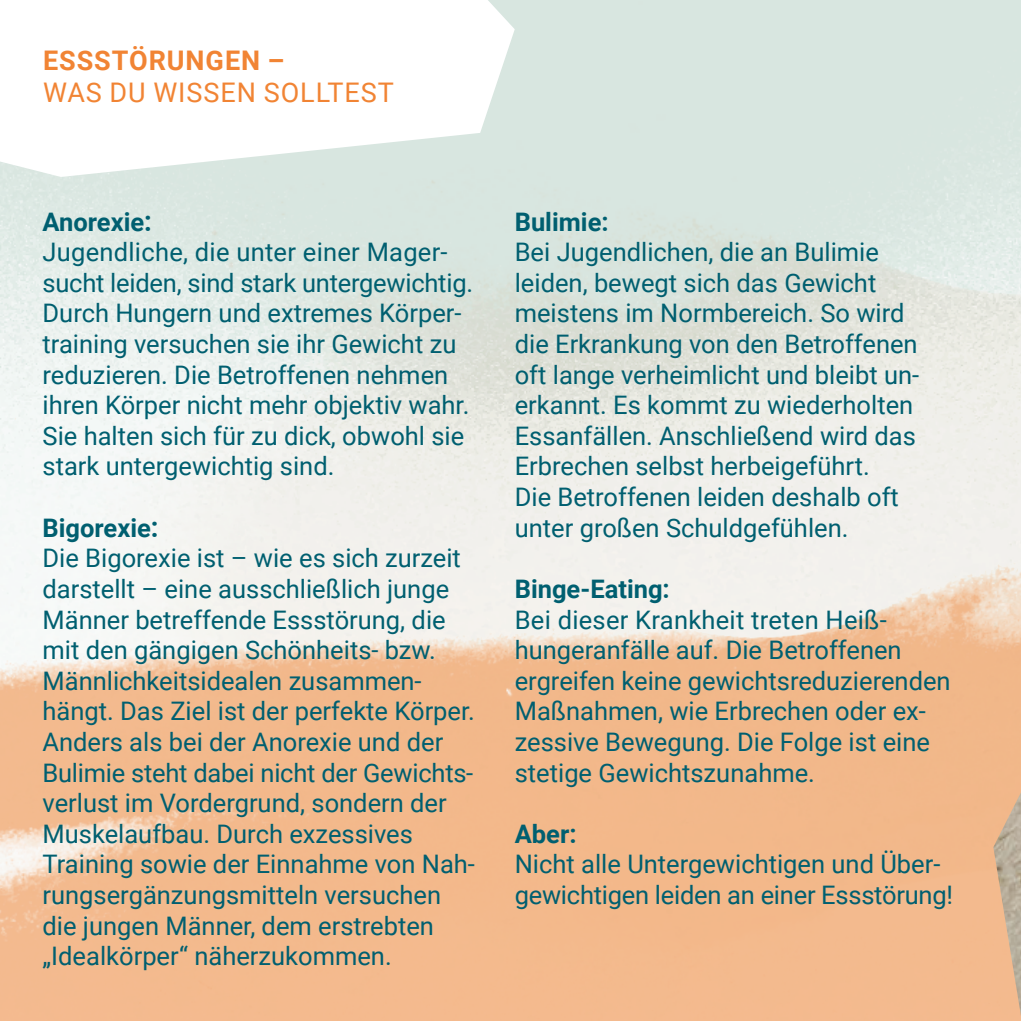
<style>
.page{position:relative;width:1021px;height:1021px;background:#fff}
.page>*{position:absolute;margin:0;border:0;box-sizing:border-box;transform-origin:0 0}
.t1{font:27px "Roboto";letter-spacing:.035em;color:#f18434}
.t2{font:700 27px "Roboto";letter-spacing:.035em;color:#f18434}
.t3{font:25.5px/30.6px "Roboto";color:#005f70}
.t4{font:700 25.5px "Roboto";color:#005f70}
.s1{font-weight:700}
.s2{font-weight:700;font-size:27.3px}
</style>
<div class="page">
<div style="left:514px;top:0;width:506px;height:167px;background:#d8e6e0"></div>
<img style="left:0;top:167px;width:1020px;height:853px">
<img style="left:993px;top:792px;width:27px;height:224px">
<svg style="left:0;top:0;width:514px;height:177px"></svg>
<p class="t2" style="left:43px;top:48px;width:243px">ESSSTÖRUNGEN –</p>
<p class="t1" style="left:43px;top:81px;width:352px">WAS DU WISSEN SOLLTEST</p>
<p class="t3" style="left:43px;top:208px;width:432px"><span class="s1">Anorexie</span><span class="s2">:<br></span>Jugendliche, die unter einer Mager&shy;sucht leiden, sind stark untergewichtig.<br>Durch Hungern und extremes Körper&shy;training versuchen sie ihr Gewicht zu reduzieren. Die Betroffenen nehmen ihren Körper nicht mehr objektiv wahr.<br>Sie halten sich für zu dick, obwohl sie stark untergewichtig sind.</p>
<p class="t3" style="left:43px;top:514px;width:434px"><span class="s1">Bigorexie</span><span class="s2">:<br></span>Die Bigorexie ist – wie es sich zurzeit darstellt – eine ausschließlich junge Männer betreffende Essstörung, die mit den gängigen Schönheits- bzw.<br>Männlichkeitsidealen zusammen&shy;hängt. Das Ziel ist der perfekte Körper.<br>Anders als bei der Anorexie und der Bulimie steht dabei nicht der Gewichts&shy;verlust im Vordergrund, sondern der Muskelaufbau. Durch exzessives Training sowie der Einnahme von Nah&shy;rungsergänzungsmitteln versuchen die jungen Männer, dem erstrebten „Idealkörper“ näherzukommen.</p>
<p class="t4" style="left:514px;top:210px;width:95px">Bulimie:</p>
<p class="t3" style="left:514px;top:239px;width:406px">Bei Jugendlichen, die an Bulimie leiden, bewegt sich das Gewicht meistens im Normbereich. So wird die Erkrankung von den Betroffenen oft lange verheimlicht und bleibt un&shy;erkannt. Es kommt zu wiederholten Essanfällen. Anschließend wird das Erbrechen selbst herbeigeführt.<br>Die Betroffenen leiden deshalb oft unter großen Schuldgefühlen.</p>
<p class="t4" style="left:514px;top:577px;width:156px">Binge-Eating:</p>
<p class="t3" style="left:514px;top:606px;width:437px">Bei dieser Krankheit treten Heiß&shy;hungeranfälle auf. Die Betroffenen ergreifen keine gewichtsreduzierenden Maßnahmen, wie Erbrechen oder ex&shy;zessive Bewegung. Die Folge ist eine stetige Gewichtszunahme.</p>
<p class="t4" style="left:514px;top:822px;width:63px">Aber:</p>
<p class="t3" style="left:514px;top:851px;width:440px">Nicht alle Untergewichtigen und Über&shy;gewichtigen leiden an einer Essstörung!</p>
</div>
